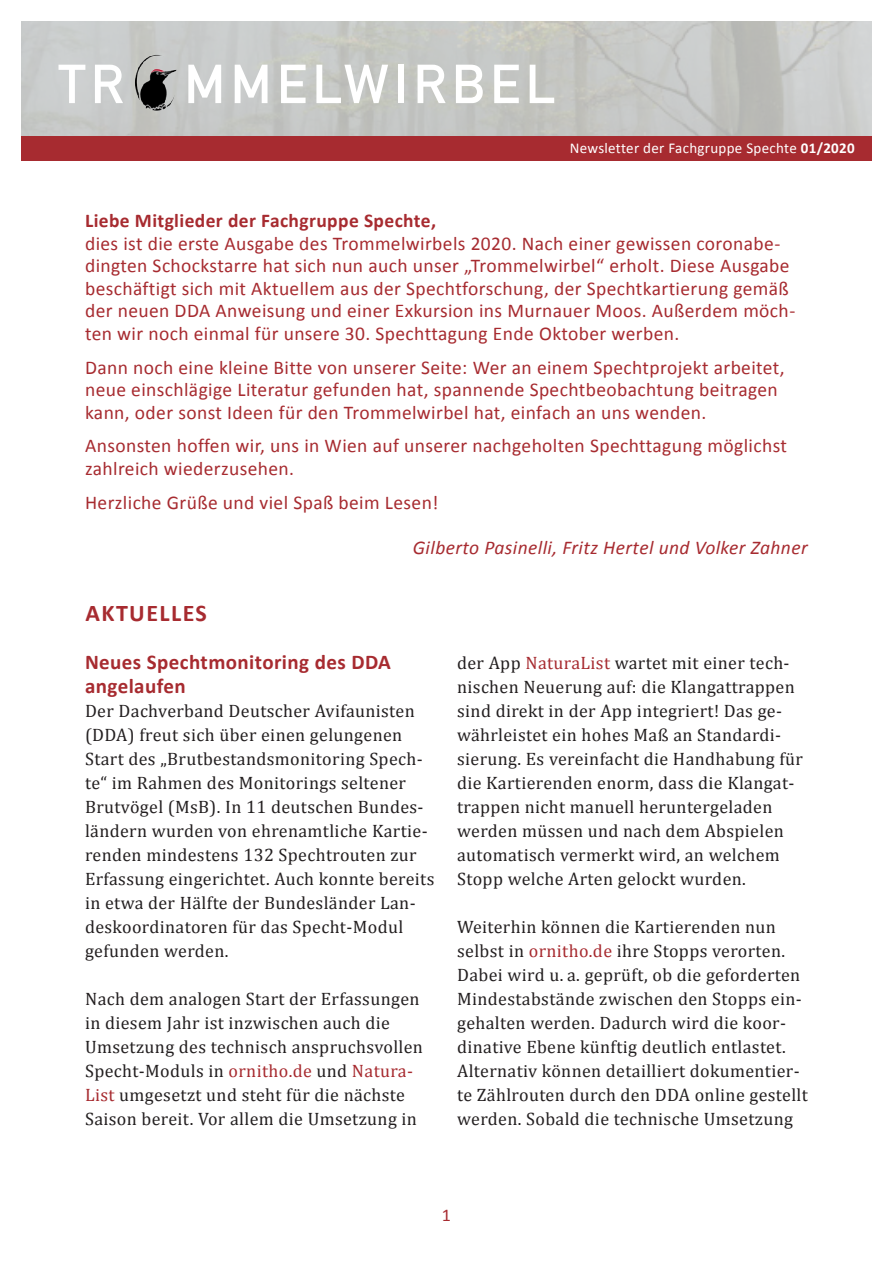
<style>
.page{position:relative;width:893px;height:1263px;background:#fff}
.page>*{position:absolute;margin:0;border:0;box-sizing:border-box;transform-origin:0 0}
.t1{font:700 54px "DIN Alternate";letter-spacing:.1em;color:#fff}
.Überschrift{font:700 24px "Calibri";letter-spacing:.06em;color:#a72b30}
.Unterüberschrift{font:700 21px/24px "Calibri";letter-spacing:.02em;color:#a72b30}
.t2{font:19.5px/22.5px "Calibri";letter-spacing:.02em;color:#a72b30}
.t3{font:italic 19.5px "Calibri";letter-spacing:.02em;color:#a72b30}
.t4{font:700 19.5px "Calibri";letter-spacing:.02em;color:#a72b30}
.Unterüberschrift-2{font:18px/24px "Cambria";letter-spacing:.02em;color:#231f20}
.Fließtext{font:18px "Calibri";color:#a72b30}
.t5{font:15px "Calibri";letter-spacing:.02em;color:#fff}
.s1{font-weight:700}
.s2{color:#a72b30}
</style>
<div class="page">
<div style="left:21px;top:136px;width:851px;height:25px;background:#a72b30"></div>
<img style="left:133px;top:51px;width:65px;height:65px">
<p class="t1" style="left:58px;top:43px;width:499px">TR MMELWIRBEL</p>
<p class="t5" style="left:570px;top:139px;width:286px">Newsletter der Fachgruppe Spechte <span class="s1">01/2020</span></p>
<p class="t4" style="left:85px;top:208px;width:352px">Liebe Mitglieder der Fachgruppe Spechte,</p>
<p class="t2" style="left:85px;top:232px;width:712px">dies ist die erste Ausgabe des Trommelwirbels 2020. Nach einer gewissen coronabe&shy;dingten Schockstarre hat sich nun auch unser „Trommelwirbel“ erholt. Diese Ausgabe beschäftigt sich mit Aktuellem aus der Spechtforschung, der Spechtkartierung gemäß der neuen DDA Anweisung und einer Exkursion ins Murnauer Moos. Außerdem möch&shy;ten wir noch einmal für unsere 30. Spechttagung Ende Oktober werben.</p>
<p class="t2" style="left:85px;top:356px;width:701px">Dann noch eine kleine Bitte von unserer Seite: Wer an einem Spechtprojekt arbeitet, neue einschlägige Literatur gefunden hat, spannende Spechtbeobachtung beitragen kann, oder sonst Ideen für den Trommelwirbel hat, einfach an uns wenden.</p>
<p class="t2" style="left:85px;top:435px;width:703px">Ansonsten hoffen wir, uns in Wien auf unserer nachgeholten Spechttagung möglichst zahlreich wiederzusehen.</p>
<p class="t2" style="left:85px;top:491px;width:355px">Herzliche Grüße und viel Spaß beim Lesen!</p>
<p class="t3" style="left:413px;top:534px;width:396px">Gilberto Pasinelli, Fritz Hertel und Volker Zahner</p>
<p class="Überschrift" style="left:86px;top:597px;width:123px">AKTUELLES</p>
<p class="Unterüberschrift" style="left:85px;top:650px;width:307px">Neues Spechtmonitoring des DDA angelaufen</p>
<p class="Unterüberschrift-2" style="left:85px;top:698px;width:351px">Der Dachverband Deutscher Avifaunisten (DDA) freut sich über einen gelungenen Start des „Brutbestandsmonitoring Spech&shy;te“ im Rahmen des Monitorings seltener Brutvögel (MsB). In 11 deutschen Bundes&shy;ländern wurden von ehrenamtliche Kartie&shy;renden mindestens 132 Spechtrouten zur Erfassung eingerichtet. Auch konnte bereits in etwa der Hälfte der Bundesländer Lan&shy;deskoordinatoren für das Specht-Modul gefunden werden.</p>
<p class="Unterüberschrift-2" style="left:85px;top:986px;width:339px">Nach dem analogen Start der Erfassungen in diesem Jahr ist inzwischen auch die Umsetzung des technisch anspruchsvollen Specht-Moduls in <span class="s2">ornitho.de</span> und <span class="s2">Natura-List</span> umgesetzt und steht für die nächste Saison bereit. Vor allem die Umsetzung in</p>
<p class="Unterüberschrift-2" style="left:457px;top:650px;width:347px">der App <span class="s2">NaturaList</span> wartet mit einer tech&shy;nischen Neuerung auf: die Klangattrappen sind direkt in der App integriert! Das ge&shy;währleistet ein hohes Maß an Standardi&shy;sierung. Es vereinfacht die Handhabung für die Kartierenden enorm, dass die Klangat&shy;trappen nicht manuell heruntergeladen werden müssen und nach dem Abspielen automatisch vermerkt wird, an welchem Stopp welche Arten gelockt wurden.</p>
<p class="Unterüberschrift-2" style="left:457px;top:914px;width:352px">Weiterhin können die Kartierenden nun selbst in <span class="s2">ornitho.de</span> ihre Stopps verorten.<br>Dabei wird u. a. geprüft, ob die geforderten Mindestabstände zwischen den Stopps ein&shy;gehalten werden. Dadurch wird die koor&shy;dinative Ebene künftig deutlich entlastet.<br>Alternativ können detailliert dokumentier&shy;te Zählrouten durch den DDA online gestellt werden. Sobald die technische Umsetzung</p>
<p class="Fließtext" style="left:442px;top:1203px;width:11px">1</p>
</div>
